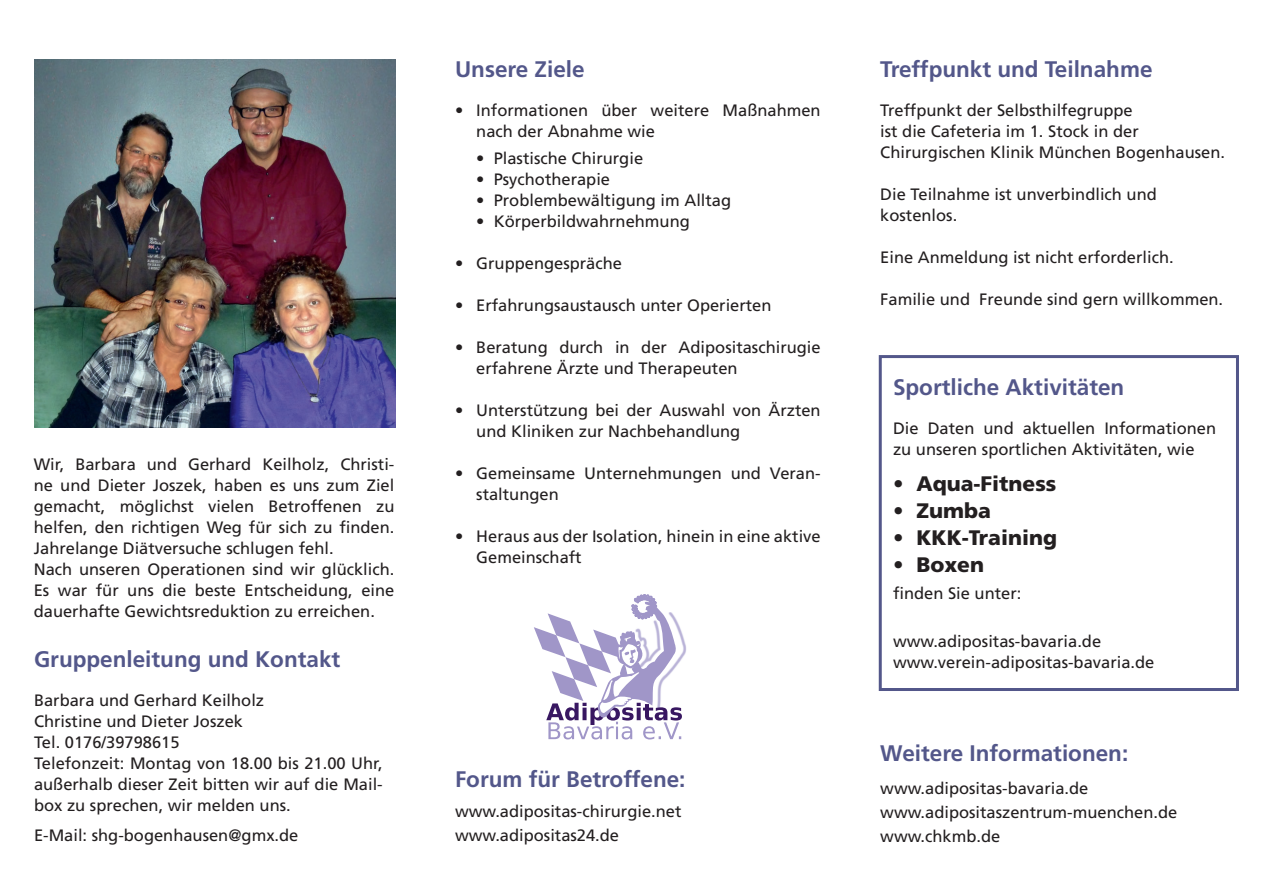
<style>
.page{position:relative;width:1263px;height:893px;background:#fff}
.page>*{position:absolute;margin:0;border:0;box-sizing:border-box;transform-origin:0 0}
.t1{font:700 22.5px "Frutiger";color:#53578a}
.t2{font:900 21px "Frutiger";color:#231f20}
.t3{font:16.5px/21px "Frutiger";color:#231f20}
</style>
<div class="page">
<img style="left:34px;top:60px;width:361px;height:367px">
<div style="left:879px;top:355px;width:360px;height:336px;border:3px solid #53578a"></div>
<img style="left:682px;top:633px;width:4px;height:25px">
<svg style="left:534px;top:594px;width:148px;height:145px"></svg>
<p class="t3" style="left:34px;top:454px;width:362px">Wir, Barbara und Gerhard Keilholz, Christi&shy;ne und Dieter Joszek, haben es uns zum Ziel gemacht, möglichst vielen Betroffenen zu helfen, den richtigen Weg für sich zu finden.<br>Jahrelange Diätversuche schlugen fehl.<br>Nach unseren Operationen sind wir glücklich.<br>Es war für uns die beste Entscheidung, eine dauerhafte Gewichtsreduktion zu erreichen.</p>
<h1 class="t1" style="left:34px;top:646px;width:308px">Gruppenleitung und Kontakt</h1>
<p class="t3" style="left:34px;top:690px;width:350px">Barbara und Gerhard Keilholz<br>Christine und Dieter Joszek<br>Tel. 0176/39798615<br>Telefonzeit: Montag von 18.00 bis 21.00 Uhr, außerhalb dieser Zeit bitten wir auf die Mail&shy;box zu sprechen, wir melden uns.</p>
<p class="t3" style="left:34px;top:825px;width:266px">E-Mail: shg-bogenhausen@gmx.de</p>
<h1 class="t1" style="left:455px;top:56px;width:131px">Unsere Ziele</h1>
<p class="t3" style="left:476px;top:100px;width:346px;text-indent:-21px">• Informationen über weitere Maßnahmen nach der Abnahme wie</p>
<p class="t3" style="left:476px;top:148px;width:168px">• Plastische Chirurgie</p>
<p class="t3" style="left:476px;top:169px;width:135px">• Psychotherapie</p>
<p class="t3" style="left:476px;top:190px;width:256px">• Problembewältigung im Alltag</p>
<p class="t3" style="left:476px;top:211px;width:215px">• Körperbildwahrnehmung</p>
<p class="t3" style="left:455px;top:253px;width:169px">• Gruppengespräche</p>
<p class="t3" style="left:455px;top:295px;width:318px">• Erfahrungsaustausch unter Operierten</p>
<p class="t3" style="left:476px;top:337px;width:346px;text-indent:-21px">• Beratung durch in der Adipositaschirugie erfahrene Ärzte und Therapeuten</p>
<p class="t3" style="left:476px;top:400px;width:346px;text-indent:-21px">• Unterstützung bei der Auswahl von Ärzten und Kliniken zur Nachbehandlung</p>
<p class="t3" style="left:476px;top:463px;width:346px;text-indent:-21px">• Gemeinsame Unternehmungen und Veran&shy;staltungen</p>
<p class="t3" style="left:476px;top:526px;width:346px;text-indent:-21px">• Heraus aus der Isolation, hinein in eine aktive<br>Gemeinschaft</p>
<h1 class="t1" style="left:455px;top:765px;width:232px">Forum für Betroffene:</h1>
<p class="t3" style="left:455px;top:799px;width:228px;line-height:24px">www.adipositas-chirurgie.net www.adipositas24.de</p>
<h1 class="t1" style="left:880px;top:56px;width:274px">Treffpunkt und Teilnahme</h1>
<p class="t3" style="left:880px;top:100px;width:346px">Treffpunkt der Selbsthilfegruppe<br>ist die Cafeteria im 1. Stock in der<br>Chirurgischen Klinik München Bogenhausen.</p>
<p class="t3" style="left:880px;top:184px;width:278px">Die Teilnahme ist unverbindlich und kostenlos.</p>
<p class="t3" style="left:880px;top:247px;width:295px">Eine Anmeldung ist nicht erforderlich.</p>
<p class="t3" style="left:880px;top:289px;width:344px">Familie und Freunde sind gern willkommen.</p>
<h1 class="t1" style="left:893px;top:374px;width:233px">Sportliche Aktivitäten</h1>
<p class="t3" style="left:893px;top:417px;width:325px">Die Daten und aktuellen Informationen zu unseren sportlichen Aktivitäten, wie</p>
<p class="t2" style="left:893px;top:471px;width:165px">• Aqua-Fitness</p>
<p class="t2" style="left:893px;top:498px;width:100px">• Zumba</p>
<p class="t2" style="left:893px;top:525px;width:166px">• KKK-Training</p>
<p class="t2" style="left:893px;top:552px;width:93px">• Boxen</p>
<p class="t3" style="left:893px;top:582px;width:130px">finden Sie unter:</p>
<p class="t3" style="left:893px;top:630px;width:263px">www.adipositas-bavaria.de www.verein-adipositas-bavaria.de</p>
<h1 class="t1" style="left:880px;top:739px;width:250px">Weitere Informationen:</h1>
<p class="t3" style="left:880px;top:776px;width:299px;line-height:24px">www.adipositas-bavaria.de www.adipositaszentrum-muenchen.de www.chkmb.de</p>
</div>
